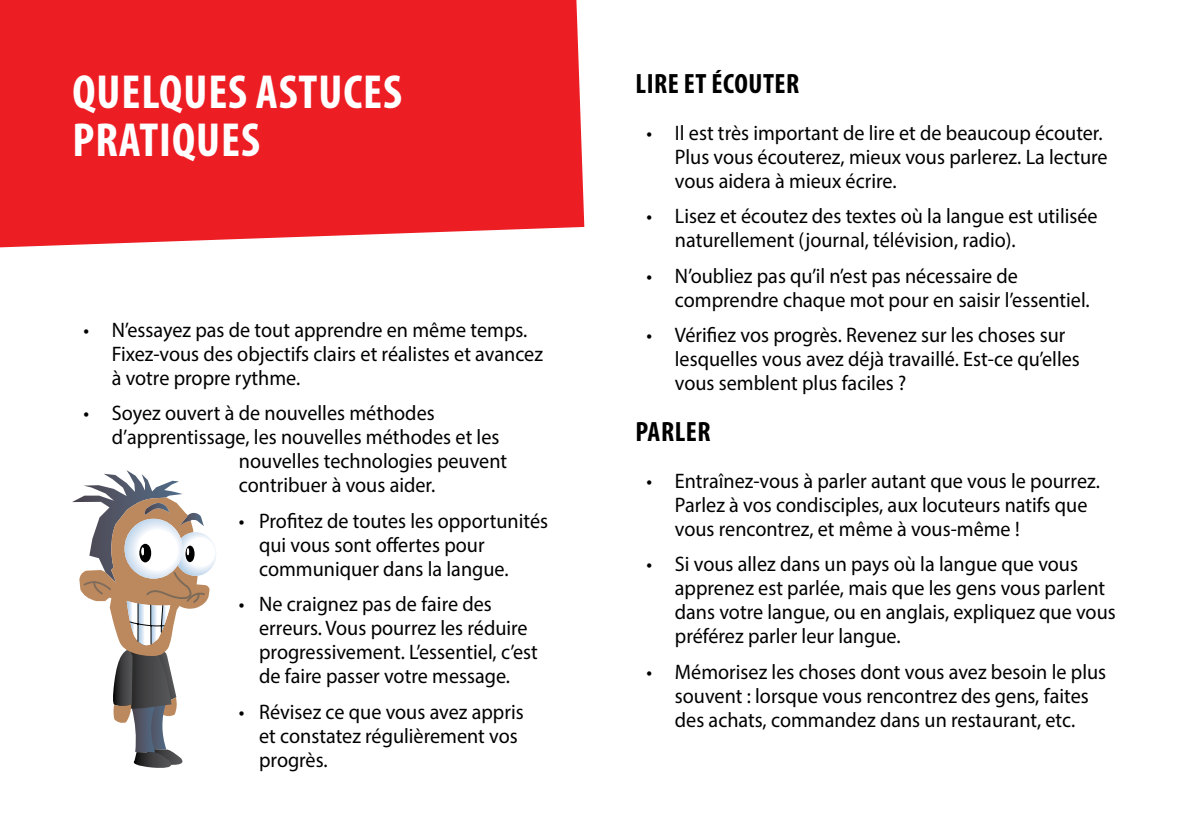
<style>
.page{position:relative;width:1191px;height:840px;background:#fff}
.page>*{position:absolute;margin:0;border:0;box-sizing:border-box;transform-origin:0 0}
.t1{font:700 condensed 48px/48px "Myriad Pro";letter-spacing:.02em;color:#fff}
.t2{font:700 condensed 28px "Myriad Pro";letter-spacing:.02em;color:#000}
.t3{font:21px/24px "Myriad Pro";color:#000;scale:.96 1}
</style>
<div class="page">
<div style="left:0;top:0;width:584px;height:247px;background:#ed1d24"></div>
<svg style="left:72px;top:470px;width:144px;height:298px"></svg>
<h1 class="t1" style="left:72px;top:67px;width:331px">QUELQUES ASTUCES<br>PRATIQUES</h1>
<h2 class="t2" style="left:635px;top:66px;width:165px">LIRE ET ÉCOUTER</h2>
<p class="t3" style="left:675px;top:120px;width:452px;text-indent:-28px">• Il est très important de lire et de beaucoup écouter.<br>Plus vous écouterez, mieux vous parlerez. La lecture vous aidera à mieux écrire.</p>
<p class="t3" style="left:675px;top:204px;width:442px;text-indent:-28px">• Lisez et écoutez des textes où la langue est utilisée naturellement (journal, télévision, radio).</p>
<p class="t3" style="left:675px;top:263px;width:434px;text-indent:-28px">• N’oubliez pas qu’il n’est pas nécessaire de comprendre chaque mot pour en saisir l’essentiel.</p>
<p class="t3" style="left:675px;top:322px;width:423px;text-indent:-28px">• Vérifiez vos progrès. Revenez sur les choses sur lesquelles vous avez déjà travaillé. Est-ce qu’elles vous semblent plus faciles ?</p>
<h2 class="t2" style="left:635px;top:414px;width:77px">PARLER</h2>
<p class="t3" style="left:675px;top:468px;width:444px;text-indent:-28px">• Entraînez-vous à parler autant que vous le pourrez.<br>Parlez à vos condisciples, aux locuteurs natifs que vous rencontrez, et même à vous-même !</p>
<p class="t3" style="left:675px;top:551px;width:461px;text-indent:-28px">• Si vous allez dans un pays où la langue que vous apprenez est parlée, mais que les gens vous parlent dans votre langue, ou en anglais, expliquez que vous préférez parler leur langue.</p>
<p class="t3" style="left:646px;top:658px;width:480px;text-align:center">• Mémorisez les choses dont vous avez besoin le plus souvent : lorsque vous rencontrez des gens, faites<br>des achats, commandez dans un restaurant, etc.</p>
<p class="t3" style="left:112px;top:317px;width:451px;text-indent:-28px">• N’essayez pas de tout apprendre en même temps.<br>Fixez-vous des objectifs clairs et réalistes et avancez à votre propre rythme.</p>
<p class="t3" style="left:83px;top:400px;width:367px">• Soyez ouvert à de nouvelles méthodes</p>
<p class="t3" style="left:112px;top:424px;width:405px">d’apprentissage, les nouvelles méthodes et les</p>
<p class="t3" style="left:239px;top:448px;width:281px">nouvelles technologies peuvent</p>
<p class="t3" style="left:239px;top:472px;width:206px">contribuer à vous aider.</p>
<p class="t3" style="left:259px;top:508px;width:302px;text-indent:-20px">• Profitez de toutes les opportunités qui vous sont offertes pour communiquer dans la langue.</p>
<p class="t3" style="left:259px;top:591px;width:292px;text-indent:-20px">• Ne craignez pas de faire des erreurs. Vous pourrez les réduire progressivement. L’essentiel, c’est de faire passer votre message.</p>
<p class="t3" style="left:259px;top:698px;width:277px;text-indent:-20px">• Révisez ce que vous avez appris et constatez régulièrement vos progrès.</p>
</div>
